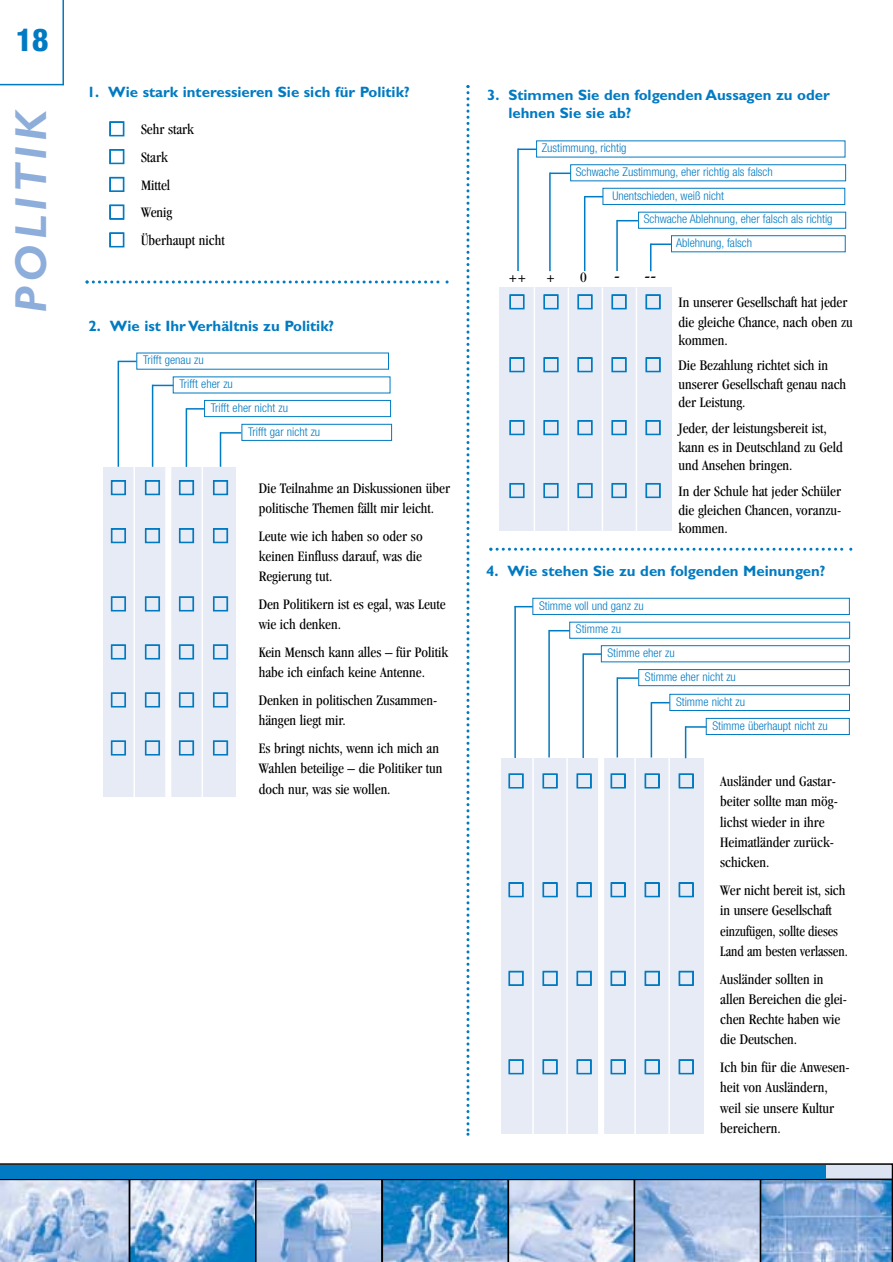
<style>
.page{position:relative;width:893px;height:1262px;background:#fff}
.page>*{position:absolute;margin:0;border:0;box-sizing:border-box;transform-origin:0 0}
.t1{font:italic 700 45px "Gill Sans";letter-spacing:.105em;color:#8dadda}
.t2{font:800 condensed 31.5px "Helvetica Neue";color:#007ac2}
.t3{font:condensed 21px "Garamond";color:#000}
.t4{font:18px "Dingb Nr 2";letter-spacing:.975em;color:#007ac2}
.t5{font:condensed 15px/20.2px "Garamond";color:#000}
.t6{font:700 15px/18px "Gill Sans";color:#007ac2}
.t7{font:300 condensed 12px/23.9px "Helvetica Neue";color:#007ac2}
.s1{font-family:"Dingb Nr 2";font-stretch:normal;font-size:18px;color:#007ac2}
</style>
<div class="page">
<svg style="left:466px;top:85px;width:3px;height:1050px"></svg>
<div style="left:103px;top:467px;width:132px;height:329px;background:#e6ebf5"></div>
<svg style="left:153px;top:385px;width:20px;height:1px"></svg>
<svg style="left:119px;top:361px;width:18px;height:1px"></svg>
<div style="left:204px;top:400px;width:187px;height:17px;border:1px solid #007ac2"></div>
<div style="left:241px;top:424px;width:151px;height:17px;border:1px solid #007ac2"></div>
<svg style="left:187px;top:408px;width:18px;height:1px"></svg>
<hr style="left:152px;top:385px;width:1px;height:82px;background:#007ac2">
<hr style="left:118px;top:361px;width:1px;height:106px;background:#007ac2">
<svg style="left:221px;top:432px;width:20px;height:1px"></svg>
<hr style="left:220px;top:432px;width:1px;height:35px;background:#007ac2">
<hr style="left:186px;top:408px;width:1px;height:59px;background:#007ac2">
<hr style="left:133px;top:466px;width:2px;height:331px;background:#fff">
<div style="left:165px;top:466px;width:6px;height:331px;background:#fff"></div>
<hr style="left:201px;top:466px;width:2px;height:331px;background:#fff">
<div style="left:499px;top:287px;width:172px;height:244px;background:#e6ebf5"></div>
<hr style="left:567px;top:287px;width:2px;height:245px;background:#fff">
<hr style="left:601px;top:287px;width:2px;height:245px;background:#fff">
<hr style="left:635px;top:287px;width:2px;height:244px;background:#fff">
<hr style="left:533px;top:287px;width:2px;height:244px;background:#fff">
<hr style="left:550px;top:172px;width:20px;height:2px;background:#007ac2">
<svg style="left:518px;top:148px;width:18px;height:2px"></svg>
<div style="left:602px;top:188px;width:243px;height:17px;border:1px solid #007ac2"></div>
<div style="left:638px;top:212px;width:208px;height:17px;border:1px solid #007ac2"></div>
<svg style="left:585px;top:196px;width:18px;height:1px"></svg>
<hr style="left:549px;top:172px;width:1px;height:99px;background:#007ac2">
<hr style="left:517px;top:148px;width:1px;height:123px;background:#007ac2">
<svg style="left:617px;top:220px;width:21px;height:1px"></svg>
<hr style="left:616px;top:220px;width:1px;height:51px;background:#007ac2">
<hr style="left:584px;top:196px;width:1px;height:75px;background:#007ac2">
<div style="left:671px;top:235px;width:174px;height:17px;border:1px solid #007ac2"></div>
<hr style="left:650px;top:243px;width:21px;height:2px;background:#007ac2">
<svg style="left:650px;top:243px;width:1px;height:28px"></svg>
<svg style="left:85px;top:280px;width:363px;height:3px"></svg>
<div style="left:501px;top:758px;width:202px;height:376px;background:#e6ebf5"></div>
<div style="left:532px;top:598px;width:317px;height:17px;border:1px solid #007ac2"></div>
<svg style="left:550px;top:630px;width:20px;height:1px"></svg>
<hr style="left:548px;top:630px;width:2px;height:127px;background:#007ac2">
<svg style="left:516px;top:606px;width:16px;height:1px"></svg>
<hr style="left:514px;top:606px;width:2px;height:152px;background:#007ac2">
<div style="left:601px;top:645px;width:248px;height:17px;border:1px solid #007ac2"></div>
<div style="left:638px;top:669px;width:211px;height:17px;border:1px solid #007ac2"></div>
<hr style="left:617px;top:677px;width:21px;height:2px;background:#007ac2">
<hr style="left:616px;top:677px;width:2px;height:80px;background:#007ac2">
<svg style="left:584px;top:653px;width:17px;height:2px"></svg>
<hr style="left:582px;top:653px;width:2px;height:105px;background:#007ac2">
<div style="left:669px;top:694px;width:180px;height:17px;border:1px solid #007ac2"></div>
<div style="left:705px;top:718px;width:144px;height:17px;border:1px solid #007ac2"></div>
<svg style="left:686px;top:726px;width:20px;height:1px"></svg>
<hr style="left:684px;top:726px;width:2px;height:32px;background:#007ac2">
<svg style="left:652px;top:702px;width:17px;height:1px"></svg>
<hr style="left:650px;top:702px;width:2px;height:55px;background:#007ac2">
<hr style="left:532px;top:757px;width:1px;height:379px;background:#fff">
<hr style="left:566px;top:757px;width:1px;height:379px;background:#fff">
<div style="left:598px;top:757px;width:6px;height:379px;background:#fff"></div>
<hr style="left:634px;top:757px;width:2px;height:379px;background:#fff">
<hr style="left:668px;top:757px;width:2px;height:379px;background:#fff">
<svg style="left:489px;top:548px;width:363px;height:2px"></svg>
<img style="left:0;top:1163px;width:892px;height:98px">
<hr style="left:0;top:84px;width:64px;height:1px;background:#007ac2">
<hr style="left:62px;top:0;width:2px;height:85px;background:#007ac2">
<div style="left:0;top:1165px;width:826px;height:13px;background:#007ac2"></div>
<h2 class="t2" style="left:16px;top:29px;width:34px">18</h2>
<h1 class="t1" style="left:15px;top:312px;width:202px;rotate:-90deg">POLITIK</h1>
<p class="t6" style="left:87px;top:85px;width:324px">1. Wie stark interessieren Sie sich für Politik?</p>
<p class="t5" style="left:109px;top:117px;width:118px;line-height:27.8px"><span class="s1">Q</span> Sehr stark<br><span class="s1">Q</span> Stark<br><span class="s1">Q</span> Mittel<br><span class="s1">Q</span> Wenig<br><span class="s1">Q</span> Überhaupt nicht</p>
<p class="t6" style="left:89px;top:318px;width:247px">2. Wie ist Ihr Verhältnis zu Politik?</p>
<p class="t7" style="left:143px;top:349px;width:62px">Trifft genau zu</p>
<p class="t7" style="left:179px;top:373px;width:55px">Trifft eher zu</p>
<p class="t7" style="left:211px;top:396px;width:79px">Trifft eher nicht zu</p>
<p class="t7" style="left:248px;top:420px;width:74px">Trifft gar nicht zu</p>
<p class="t4" style="left:110px;top:478px;width:120px">QQQQ</p>
<p class="t5" style="left:259px;top:479px;width:193px">Die Teilnahme an Diskussionen über politische Themen fällt mir leicht.</p>
<p class="t4" style="left:110px;top:526px;width:120px">QQQQ</p>
<p class="t5" style="left:259px;top:527px;width:165px;text-align:justify">Leute wie ich haben so oder so keinen Einfluss darauf, was die Regierung tut.</p>
<p class="t4" style="left:110px;top:594px;width:120px">QQQQ</p>
<p class="t5" style="left:259px;top:595px;width:188px">Den Politikern ist es egal, was Leute wie ich denken.</p>
<p class="t4" style="left:110px;top:642px;width:120px">QQQQ</p>
<p class="t5" style="left:259px;top:643px;width:191px">Kein Mensch kann alles – für Politik habe ich einfach keine Antenne.</p>
<p class="t4" style="left:110px;top:690px;width:120px">QQQQ</p>
<p class="t5" style="left:259px;top:691px;width:180px">Denken in politischen Zusammen&shy;hängen liegt mir.</p>
<p class="t4" style="left:110px;top:738px;width:120px">QQQQ</p>
<p class="t5" style="left:259px;top:739px;width:185px">Es bringt nichts, wenn ich mich an<br>Wahlen beteilige – die Politiker tun doch nur, was sie wollen.</p>
<p class="t6" style="left:508px;top:87px;width:323px;text-indent:-21px">3. Stimmen Sie den folgenden Aussagen zu oder lehnen Sie sie ab?</p>
<p class="t7" style="left:541px;top:137px;width:86px">Zustimmung, richtig</p>
<p class="t7" style="left:575px;top:161px;width:198px">Schwache Zustimmung, eher richtig als falsch</p>
<p class="t7" style="left:612px;top:184px;width:113px">Unentschieden, weiß nicht</p>
<p class="t7" style="left:643px;top:208px;width:190px">Schwache Ablehnung, eher falsch als richtig</p>
<p class="t7" style="left:676px;top:232px;width:77px">Ablehnung, falsch</p>
<p class="t5" style="left:508px;top:268px;width:19px">++</p>
<p class="t5" style="left:546px;top:268px;width:10px">+</p>
<p class="t5" style="left:580px;top:268px;width:8px">0</p>
<h3 class="t3" style="left:614px;top:267px;width:44px">- --</h3>
<p class="t5" style="left:678px;top:294px;width:176px;line-height:19.5px;text-indent:-170px"><span class="s1">Q Q Q Q Q</span> In unserer Gesellschaft hat jeder die gleiche Chance, nach oben zu</p>
<p class="t5" style="left:508px;top:328px;width:321px;line-height:25.3px;text-indent:170px">kommen.<br><span class="s1">Q Q Q Q Q</span> Die Bezahlung richtet sich in</p>
<p class="t5" style="left:678px;top:377px;width:169px;line-height:18px">unserer Gesellschaft genau nach der Leistung.</p>
<p class="t5" style="left:678px;top:419px;width:166px;line-height:19.5px;text-indent:-170px"><span class="s1">Q Q Q Q Q</span> Jeder, der leistungsbereit ist, kann es in Deutschland zu Geld</p>
<p class="t5" style="left:508px;top:454px;width:334px;line-height:25.3px;text-indent:170px">und Ansehen bringen.<br><span class="s1">Q Q Q Q Q</span> In der Schule hat jeder Schüler</p>
<p class="t5" style="left:678px;top:502px;width:164px;line-height:18px">die gleichen Chancen, voranzu&shy;kommen.</p>
<p class="t6" style="left:486px;top:564px;width:341px">4. Wie stehen Sie zu den folgenden Meinungen?</p>
<p class="t7" style="left:576px;top:594px;width:69px;text-indent:-37px">Stimme voll und ganz zu<br>Stimme zu</p>
<p class="t7" style="left:607px;top:642px;width:69px">Stimme eher zu</p>
<p class="t7" style="left:645px;top:665px;width:92px">Stimme eher nicht zu</p>
<p class="t7" style="left:676px;top:690px;width:70px">Stimme nicht zu</p>
<p class="t7" style="left:712px;top:714px;width:117px">Stimme überhaupt nicht zu</p>
<p class="t4" style="left:508px;top:771px;width:188px">QQQQQQ</p>
<p class="t5" style="left:720px;top:772px;width:119px">Ausländer und Gastar&shy;beiter sollte man mög&shy;lichst wieder in ihre<br>Heimatländer zurück&shy;schicken.</p>
<p class="t4" style="left:508px;top:880px;width:188px">QQQQQQ</p>
<p class="t5" style="left:720px;top:881px;width:129px">Wer nicht bereit ist, sich in unsere Gesellschaft einzufügen, sollte dieses<br>Land am besten verlassen.</p>
<p class="t4" style="left:508px;top:968px;width:188px">QQQQQQ</p>
<p class="t5" style="left:720px;top:969px;width:128px">Ausländer sollten in allen Bereichen die glei&shy;chen Rechte haben wie die Deutschen.</p>
<p class="t4" style="left:508px;top:1057px;width:188px">QQQQQQ</p>
<p class="t5" style="left:720px;top:1058px;width:131px">Ich bin für die Anwesen&shy;heit von Ausländern, weil sie unsere Kultur bereichern.</p>
</div>
